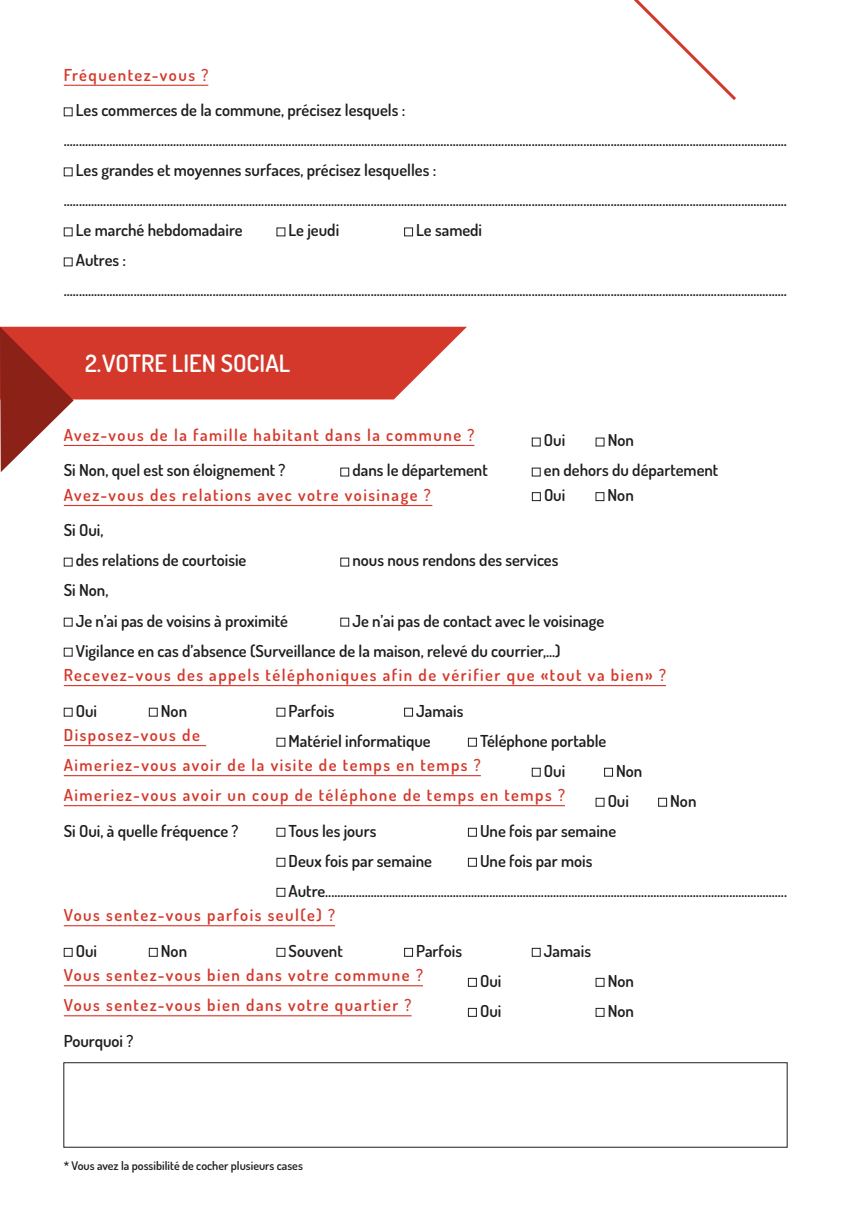
<style>
.page{position:relative;width:851px;height:1221px;background:#fff}
.page>*{position:absolute;margin:0;border:0;box-sizing:border-box;transform-origin:0 0}
.Sous-titre{font:600 24px "Dosis";color:#fff}
.Texte_courant{font:600 16.5px "Dosis";color:#1e1e1d}
.Question{font:600 16.5px "Dosis";letter-spacing:.09em;color:#d4382b}
.Question-2{font:600 16.5px "Dosis";color:#1e1e1d}
.Texte_courant-2{font:600 12px "Dosis";color:#1e1e1d}
</style>
<div class="page">
<hr style="left:64px;top:85px;width:144px;height:1px;background:#d4382b">
<hr style="left:64px;top:445px;width:410px;height:1px;background:#d4382b">
<hr style="left:64px;top:505px;width:368px;height:1px;background:#d4382b">
<hr style="left:64px;top:685px;width:601px;height:1px;background:#d4382b">
<hr style="left:64px;top:745px;width:142px;height:1px;background:#d4382b">
<hr style="left:64px;top:775px;width:417px;height:1px;background:#d4382b">
<hr style="left:64px;top:805px;width:501px;height:1px;background:#d4382b">
<hr style="left:64px;top:925px;width:271px;height:1px;background:#d4382b">
<hr style="left:64px;top:985px;width:359px;height:1px;background:#d4382b">
<hr style="left:64px;top:1015px;width:347px;height:1px;background:#d4382b">
<div style="left:532px;top:492px;width:8px;height:9px;border:1px solid #1e1e1d"></div>
<div style="left:595px;top:492px;width:9px;height:9px;border:1px solid #1e1e1d"></div>
<div style="left:404px;top:227px;width:9px;height:9px;border:1px solid #1e1e1d"></div>
<div style="left:531px;top:437px;width:9px;height:9px;border:1px solid #1e1e1d"></div>
<div style="left:340px;top:467px;width:9px;height:9px;border:1px solid #1e1e1d"></div>
<div style="left:531px;top:467px;width:9px;height:9px;border:1px solid #1e1e1d"></div>
<div style="left:340px;top:557px;width:9px;height:9px;border:1px solid #1e1e1d"></div>
<div style="left:340px;top:617px;width:9px;height:9px;border:1px solid #1e1e1d"></div>
<div style="left:149px;top:707px;width:9px;height:9px;border:1px solid #1e1e1d"></div>
<div style="left:404px;top:707px;width:9px;height:9px;border:1px solid #1e1e1d"></div>
<div style="left:468px;top:737px;width:8px;height:9px;border:1px solid #1e1e1d"></div>
<div style="left:531px;top:767px;width:9px;height:9px;border:1px solid #1e1e1d"></div>
<div style="left:604px;top:767px;width:8px;height:9px;border:1px solid #1e1e1d"></div>
<div style="left:595px;top:797px;width:9px;height:9px;border:1px solid #1e1e1d"></div>
<div style="left:658px;top:797px;width:8px;height:9px;border:1px solid #1e1e1d"></div>
<div style="left:276px;top:827px;width:9px;height:9px;border:1px solid #1e1e1d"></div>
<div style="left:468px;top:827px;width:8px;height:9px;border:1px solid #1e1e1d"></div>
<div style="left:276px;top:857px;width:9px;height:9px;border:1px solid #1e1e1d"></div>
<div style="left:468px;top:857px;width:8px;height:9px;border:1px solid #1e1e1d"></div>
<div style="left:276px;top:887px;width:9px;height:9px;border:1px solid #1e1e1d"></div>
<div style="left:64px;top:947px;width:8px;height:9px;border:1px solid #1e1e1d"></div>
<div style="left:149px;top:947px;width:9px;height:9px;border:1px solid #1e1e1d"></div>
<div style="left:404px;top:947px;width:9px;height:9px;border:1px solid #1e1e1d"></div>
<div style="left:531px;top:947px;width:9px;height:9px;border:1px solid #1e1e1d"></div>
<div style="left:468px;top:977px;width:8px;height:9px;border:1px solid #1e1e1d"></div>
<div style="left:468px;top:1007px;width:8px;height:9px;border:1px solid #1e1e1d"></div>
<svg style="left:0;top:327px;width:467px;height:145px"></svg>
<div style="left:63px;top:1062px;width:724px;height:85px;border:1px solid #1e1e1d"></div>
<svg style="left:634px;top:0;width:102px;height:100px"></svg>
<p class="Question" style="left:64px;top:64px;width:146px">Fréquentez-vous ?</p>
<p class="Texte_courant" style="left:76px;top:99px;width:331px">Les commerces de la commune, précisez lesquels :</p>
<p class="Texte_courant" style="left:64px;top:129px;width:724px">..............................................................................................................................................................................................................................................</p>
<p class="Texte_courant" style="left:76px;top:159px;width:362px">Les grandes et moyennes surfaces, précisez lesquelles :</p>
<p class="Texte_courant" style="left:64px;top:189px;width:724px">..............................................................................................................................................................................................................................................</p>
<p class="Texte_courant" style="left:76px;top:219px;width:168px">Le marché hebdomadaire</p>
<p class="Texte_courant" style="left:288px;top:219px;width:52px">Le jeudi</p>
<p class="Texte_courant" style="left:416px;top:219px;width:67px">Le samedi</p>
<p class="Texte_courant" style="left:76px;top:249px;width:52px">Autres :</p>
<p class="Texte_courant" style="left:64px;top:279px;width:724px">..............................................................................................................................................................................................................................................</p>
<p class="Sous-titre" style="left:85px;top:347px;width:207px">2.VOTRE LIEN SOCIAL</p>
<p class="Question" style="left:64px;top:424px;width:412px">Avez-vous de la famille habitant dans la commune ?</p>
<p class="Texte_courant" style="left:544px;top:429px;width:23px">Oui</p>
<p class="Texte_courant" style="left:607px;top:429px;width:28px">Non</p>
<p class="Texte_courant" style="left:64px;top:459px;width:223px">Si Non, quel est son éloignement ?</p>
<p class="Texte_courant" style="left:352px;top:459px;width:137px">dans le département</p>
<p class="Texte_courant" style="left:544px;top:459px;width:176px">en dehors du département</p>
<p class="Question" style="left:64px;top:484px;width:368px">Avez-vous des relations avec votre voisinage ?</p>
<p class="Question-2" style="left:544px;top:484px;width:23px">Oui</p>
<p class="Question-2" style="left:607px;top:484px;width:28px">Non</p>
<p class="Texte_courant" style="left:64px;top:519px;width:41px">Si Oui,</p>
<p class="Texte_courant" style="left:76px;top:549px;width:172px">des relations de courtoisie</p>
<p class="Texte_courant" style="left:352px;top:549px;width:207px">nous nous rendons des services</p>
<p class="Texte_courant" style="left:64px;top:579px;width:46px">Si Non,</p>
<p class="Texte_courant" style="left:76px;top:609px;width:213px">Je n’ai pas de voisins à proximité</p>
<p class="Texte_courant" style="left:352px;top:609px;width:253px">Je n’ai pas de contact avec le voisinage</p>
<p class="Texte_courant" style="left:76px;top:639px;width:486px">Vigilance en cas d’absence (Surveillance de la maison, relevé du courrier,...)</p>
<p class="Question" style="left:64px;top:664px;width:603px">Recevez-vous des appels téléphoniques afin de vérifier que «tout va bien» ?</p>
<p class="Texte_courant" style="left:76px;top:699px;width:23px">Oui</p>
<p class="Texte_courant" style="left:161px;top:699px;width:28px">Non</p>
<p class="Texte_courant" style="left:288px;top:699px;width:47px">Parfois</p>
<p class="Texte_courant" style="left:416px;top:699px;width:49px">Jamais</p>
<p class="Texte_courant" style="left:288px;top:729px;width:144px">Matériel informatique</p>
<p class="Texte_courant" style="left:480px;top:729px;width:128px">Téléphone portable</p>
<p class="Texte_courant" style="left:544px;top:759px;width:23px">Oui</p>
<p class="Texte_courant" style="left:616px;top:759px;width:28px">Non</p>
<p class="Texte_courant" style="left:607px;top:789px;width:23px">Oui</p>
<p class="Texte_courant" style="left:670px;top:789px;width:28px">Non</p>
<p class="Texte_courant" style="left:64px;top:819px;width:176px">Si Oui, à quelle fréquence ?</p>
<p class="Texte_courant" style="left:288px;top:819px;width:89px">Tous les jours</p>
<p class="Texte_courant" style="left:480px;top:819px;width:138px">Une fois par semaine</p>
<p class="Texte_courant" style="left:288px;top:849px;width:145px">Deux fois par semaine</p>
<p class="Texte_courant" style="left:480px;top:849px;width:114px">Une fois par mois</p>
<p class="Texte_courant" style="left:288px;top:879px;width:500px">Autre........................................................................................................................................................</p>
<p class="Question" style="left:64px;top:724px;width:137px">Disposez-vous de</p>
<p class="Question" style="left:64px;top:754px;width:418px">Aimeriez-vous avoir de la visite de temps en temps ?</p>
<p class="Question" style="left:64px;top:784px;width:502px">Aimeriez-vous avoir un coup de téléphone de temps en temps ?</p>
<p class="Question" style="left:64px;top:904px;width:273px">Vous sentez-vous parfois seul(e) ?</p>
<p class="Texte_courant" style="left:76px;top:939px;width:23px">Oui</p>
<p class="Texte_courant" style="left:161px;top:939px;width:28px">Non</p>
<p class="Texte_courant" style="left:288px;top:939px;width:56px">Souvent</p>
<p class="Texte_courant" style="left:416px;top:939px;width:47px">Parfois</p>
<p class="Texte_courant" style="left:544px;top:939px;width:49px">Jamais</p>
<p class="Texte_courant" style="left:480px;top:969px;width:23px">Oui</p>
<p class="Texte_courant" style="left:607px;top:969px;width:28px">Non</p>
<p class="Texte_courant" style="left:480px;top:999px;width:23px">Oui</p>
<p class="Texte_courant" style="left:607px;top:999px;width:28px">Non</p>
<p class="Texte_courant" style="left:64px;top:1029px;width:71px">Pourquoi ?</p>
<p class="Question" style="left:64px;top:964px;width:360px">Vous sentez-vous bien dans votre commune ?</p>
<p class="Question" style="left:64px;top:994px;width:349px">Vous sentez-vous bien dans votre quartier ?</p>
<p class="Texte_courant-2" style="left:64px;top:1157px;width:240px">* Vous avez la possibilité de cocher plusieurs cases</p>
</div>
